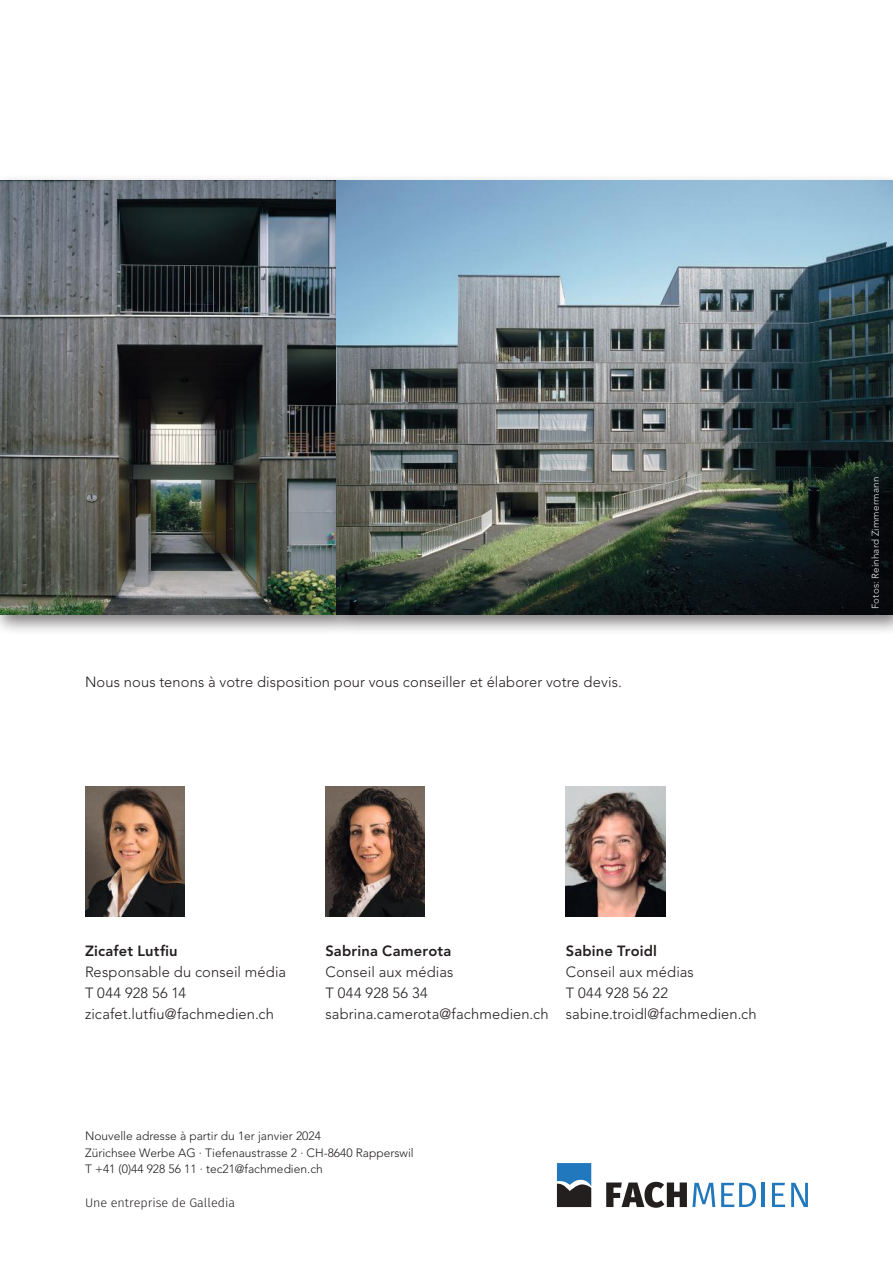
<style>
.page{position:relative;width:893px;height:1263px;background:#fff}
.page>*{position:absolute;margin:0;border:0;box-sizing:border-box;transform-origin:0 0}
.t1{font:300 14.7px/21px "Avenir LT Std";letter-spacing:.01em;color:#241f1f}
.t2{font:800 14.7px "Avenir LT Std";letter-spacing:.01em;color:#241f1f}
.t3{font:300 12.45px "Fira Sans";color:#241f1f}
.t4{font:300 12px/16.5px "Avenir LT Std";color:#241f1f}
.t5{font:300 9.75px "Avenir LT Std";letter-spacing:.02em;color:#ebeaea}
</style>
<div class="page">
<div style="left:0;top:174px;width:355px;height:462px;background:#241f1f;opacity:.59"></div>
<img style="left:0;top:181px;width:326px;height:433px">
<div style="left:326px;top:174px;width:567px;height:462px;background:#241f1f;opacity:.59"></div>
<svg style="left:557px;top:1163px;width:34px;height:44px"></svg>
<svg style="left:606px;top:1182px;width:109px;height:26px"></svg>
<svg style="left:721px;top:1183px;width:35px;height:24px"></svg>
<hr style="left:762px;top:1183px;width:3px;height:24px;background:#2278bd">
<svg style="left:772px;top:1183px;width:13px;height:24px"></svg>
<svg style="left:791px;top:1183px;width:17px;height:24px"></svg>
<img style="left:85px;top:786px;width:99px;height:130px">
<img style="left:325px;top:786px;width:100px;height:130px">
<img style="left:566px;top:786px;width:99px;height:130px">
<p class="t1" style="left:85px;top:672px;width:538px">Nous nous tenons à votre disposition pour vous conseiller et élaborer votre devis.</p>
<p class="t2" style="left:85px;top:942px;width:94px">Zicafet Lutfiu</p>
<p class="t1" style="left:85px;top:962px;width:203px">Responsable du conseil média<br>T 044 928 56 14 zicafet.lutfiu@fachmedien.ch</p>
<p class="t2" style="left:325px;top:942px;width:127px">Sabrina Camerota</p>
<p class="t1" style="left:325px;top:962px;width:225px">Conseil aux médias<br>T 044 928 56 34 sabrina.camerota@fachmedien.ch</p>
<p class="t2" style="left:566px;top:942px;width:93px">Sabine Troidl</p>
<p class="t1" style="left:566px;top:962px;width:192px">Conseil aux médias<br>T 044 928 56 22 sabine.troidl@fachmedien.ch</p>
<p class="t4" style="left:85px;top:1128px;width:330px">Nouvelle adresse à partir du 1er janvier 2024<br>Zürichsee Werbe AG · Tiefenaustrasse 2 · CH-8640 Rapperswil<br>T +41 (0)44 928 56 11 · tec21@fachmedien.ch</p>
<p class="t3" style="left:85px;top:1193px;width:152px">Une entreprise de Galledia</p>
<p class="t5" style="left:870px;top:609px;width:134px;rotate:-90deg">Fotos: Reinhard Zimmermann</p>
</div>
